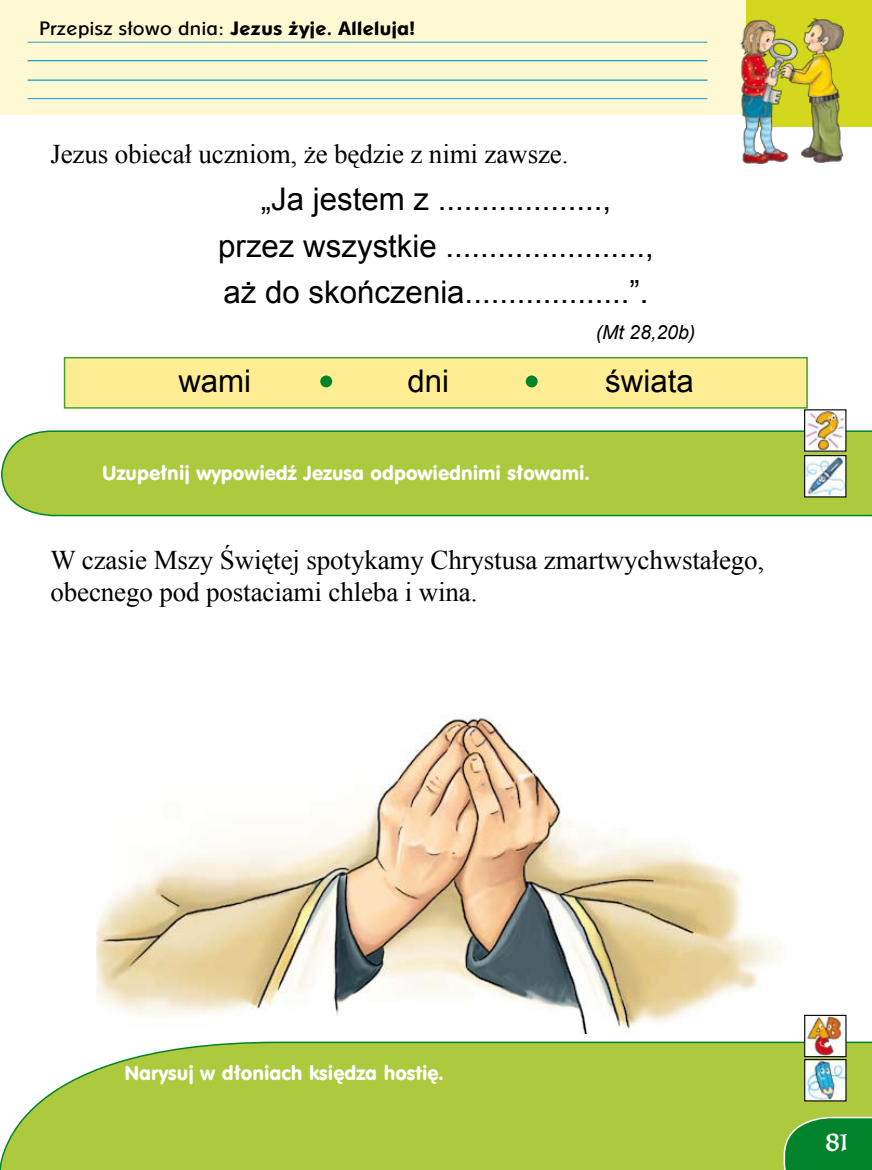
<style>
.page{position:relative;width:872px;height:1170px;background:#fff}
.page>*{position:absolute;margin:0;border:0;box-sizing:border-box;transform-origin:0 0}
.t1{font:31.2px/46.5px "Arial";color:#000;text-align:center}
.t2{font:27px/32.4px "Times New Roman";letter-spacing:-.005em;color:#000}
.t3{font:22.8px "EFN Salem";color:#fff}
.t4{font:19.5px "VAG Rounded PL";color:#fff}
.t5{font:italic 19.5px "Arial";color:#000}
.t6{font:700 18px "EFN Hebel";letter-spacing:.025em;color:#000}
.s1{font-weight:400}
</style>
<div class="page">
<img style="left:96px;top:716px;width:686px;height:316px">
<svg style="left:2px;top:1040px;width:870px;height:129px;background:#b1cc4c"></svg>
<svg style="left:783px;top:1115px;width:89px;height:54px;background:#1d8f34"></svg>
<svg style="left:0;top:1156px;width:2px;height:13px"></svg>
<div style="left:0;top:0;width:872px;height:115px;background:#fff9d3"></div>
<div style="left:746px;top:0;width:126px;height:127px;background:#d3d71d"></div>
<hr style="left:28px;top:98px;width:679px;height:1px;background:#219cd3">
<hr style="left:28px;top:79px;width:679px;height:2px;background:#219cd3">
<hr style="left:28px;top:42px;width:679px;height:1px;background:#219cd3">
<hr style="left:28px;top:60px;width:679px;height:1px;background:#219cd3">
<svg style="left:1px;top:429px;width:871px;height:88px;background:#a9c844"></svg>
<div style="left:64px;top:357px;width:744px;height:51px;background:#ffed94;border:2px solid #45a12b"></div>
<div style="left:320px;top:375px;width:12px;height:12px;background:#00832a;border-radius:50%"></div>
<div style="left:526px;top:375px;width:11px;height:12px;background:#00832a;border-radius:50%"></div>
<img style="left:806px;top:411px;width:38px;height:38px">
<img style="left:806px;top:457px;width:38px;height:38px">
<div style="left:804px;top:455px;width:42px;height:42px;border:1px solid #000"></div>
<img style="left:806px;top:1016px;width:38px;height:39px">
<div style="left:804px;top:1014px;width:42px;height:43px;border:1px solid #000"></div>
<img style="left:740px;top:18px;width:104px;height:146px">
<img style="left:806px;top:1060px;width:38px;height:39px">
<div style="left:804px;top:1058px;width:42px;height:43px;border:1px solid #000"></div>
<p class="t6" style="left:39px;top:16px;width:377px"><span class="s1">Przepisz słowo dnia:</span> Jezus żyje. Alleluja!</p>
<p class="t2" style="left:50px;top:138px;width:519px">Jezus obiecał uczniom, że będzie z nimi zawsze.</p>
<p class="t1" style="left:218px;top:176px;width:437px">„Ja jestem z ...................,<br>przez wszystkie ......................., aż do skończenia...................”.</p>
<p class="t5" style="left:595px;top:320px;width:101px">(Mt 28,20b)</p>
<p class="t1" style="left:178px;top:357px;width:74px">wami</p>
<p class="t1" style="left:407px;top:357px;width:43px">dni</p>
<p class="t1" style="left:605px;top:357px;width:90px">świata</p>
<p class="t4" style="left:102px;top:461px;width:489px">Uzupełnij wypowiedź Jezusa odpowiednimi słowami.</p>
<p class="t2" style="left:50px;top:543px;width:715px">W czasie Mszy Świętej spotykamy Chrystusa zmartwychwstałego, obecnego pod postaciami chleba i wina.</p>
<p class="t4" style="left:124px;top:1060px;width:320px">Narysuj w dłoniach księdza hostię.</p>
<p class="t3" style="left:826px;top:1125px;width:23px">81</p>
</div>
